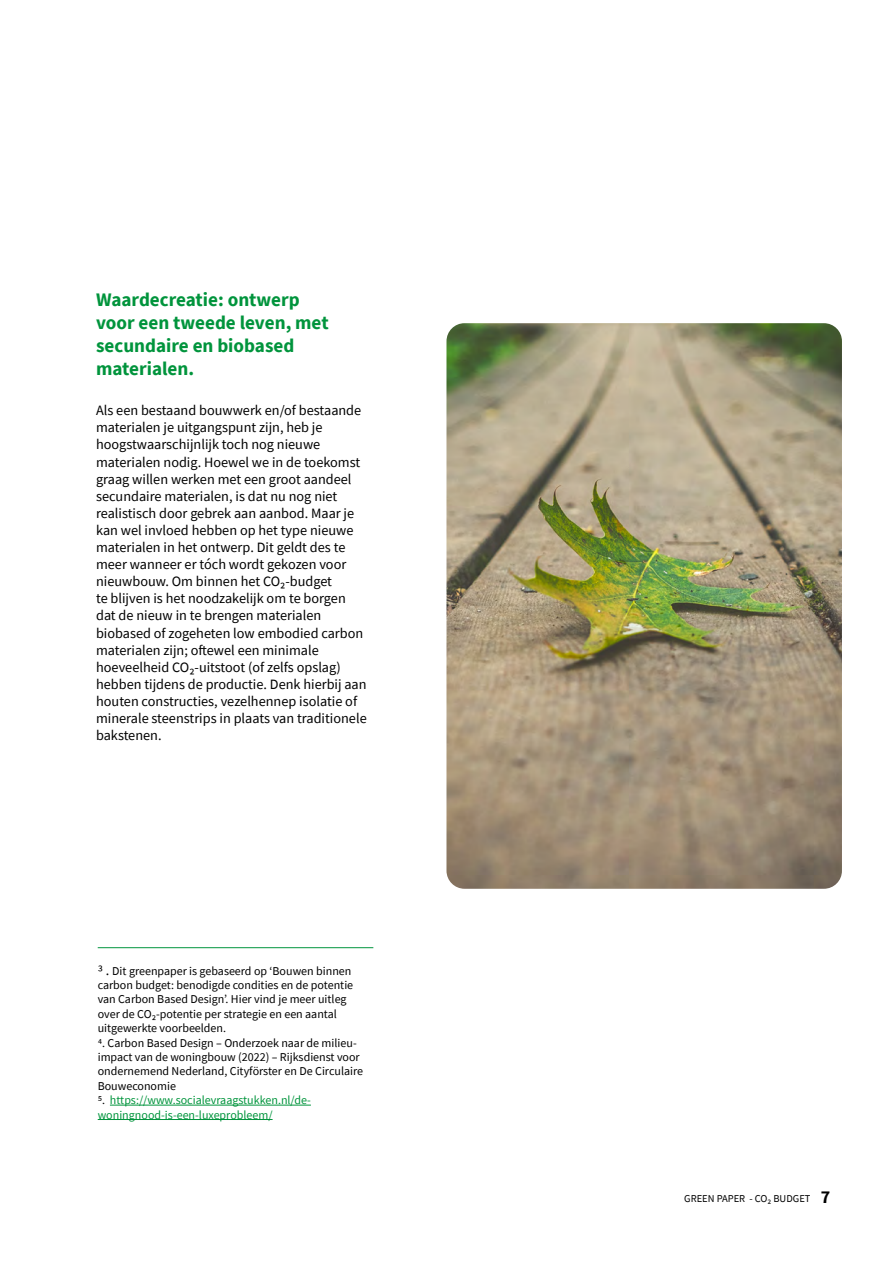
<style>
.page{position:relative;width:893px;height:1263px;background:#fff}
.page>*{position:absolute;margin:0;border:0;box-sizing:border-box;transform-origin:0 0}
.t1{font:700 19.2px/23px "Source Sans Pro";color:#00943c}
.t2{font:14.25px/17.1px "Source Sans Pro";color:#000}
.t3{font:12px/14.4px "Source Sans Pro";color:#000}
.t4{font:12px/14.4px "Source Sans Pro";color:#00943c}
.t5{font:10.5px "Source Sans Pro";color:#000}
.s1{font-size:14.25px}
.s2{color:#000}
.s3{font-weight:700;font-size:18px}
</style>
<div class="page">
<hr style="left:110px;top:1105px;width:201px;height:1px;background:#00943c">
<hr style="left:98px;top:1119px;width:175px;height:1px;background:#00943c">
<img style="left:446px;top:323px;width:396px;height:566px">
<hr style="left:98px;top:947px;width:275px;height:1px;background:#00943c">
<h1 class="t1" style="left:96px;top:288px;width:234px">Waardecreatie: ontwerp voor een tweede leven, met secundaire en biobased materialen.</h1>
<p class="t2" style="left:96px;top:402px;width:272px">Als een bestaand bouwwerk en/of bestaande materialen je uitgangspunt zijn, heb je hoogstwaarschijnlijk toch nog nieuwe materialen nodig. Hoewel we in de toekomst graag willen werken met een groot aandeel secundaire materialen, is dat nu nog niet realistisch door gebrek aan aanbod. Maar je kan wel invloed hebben op het type nieuwe materialen in het ontwerp. Dit geldt des te meer wanneer er tóch wordt gekozen voor nieuwbouw. Om binnen het CO₂-budget<br>te blijven is het noodzakelijk om te borgen dat de nieuw in te brengen materialen biobased of zogeheten low embodied carbon materialen zijn; oftewel een minimale hoeveelheid CO₂-uitstoot (of zelfs opslag) hebben tijdens de productie. Denk hierbij aan houten constructies, vezelhennep isolatie of minerale steenstrips in plaats van traditionele bakstenen.</p>
<p class="t3" style="left:98px;top:963px;width:257px"><span class="s1">3 .</span> Dit greenpaper is gebaseerd op ‘Bouwen binnen carbon budget: benodigde condities en de potentie van Carbon Based Design’. Hier vind je meer uitleg over de CO₂-potentie per strategie en een aantal uitgewerkte voorbeelden.</p>
<p class="t3" style="left:98px;top:1035px;width:267px">4. Carbon Based Design – Onderzoek naar de milieu&shy;impact van de woningbouw (2022) – Rijksdienst voor ondernemend Nederland, Cityförster en De Circulaire Bouweconomie</p>
<p class="t4" style="left:98px;top:1093px;width:215px"><span class="s2">5.</span> https://www.socialevraagstukken.nl/de&shy;woningnood-is-een-luxeprobleem/</p>
<p class="t5" style="left:684px;top:1192px;width:147px">GREEN PAPER - CO₂ BUDGET <span class="s3">7</span></p>
</div>
